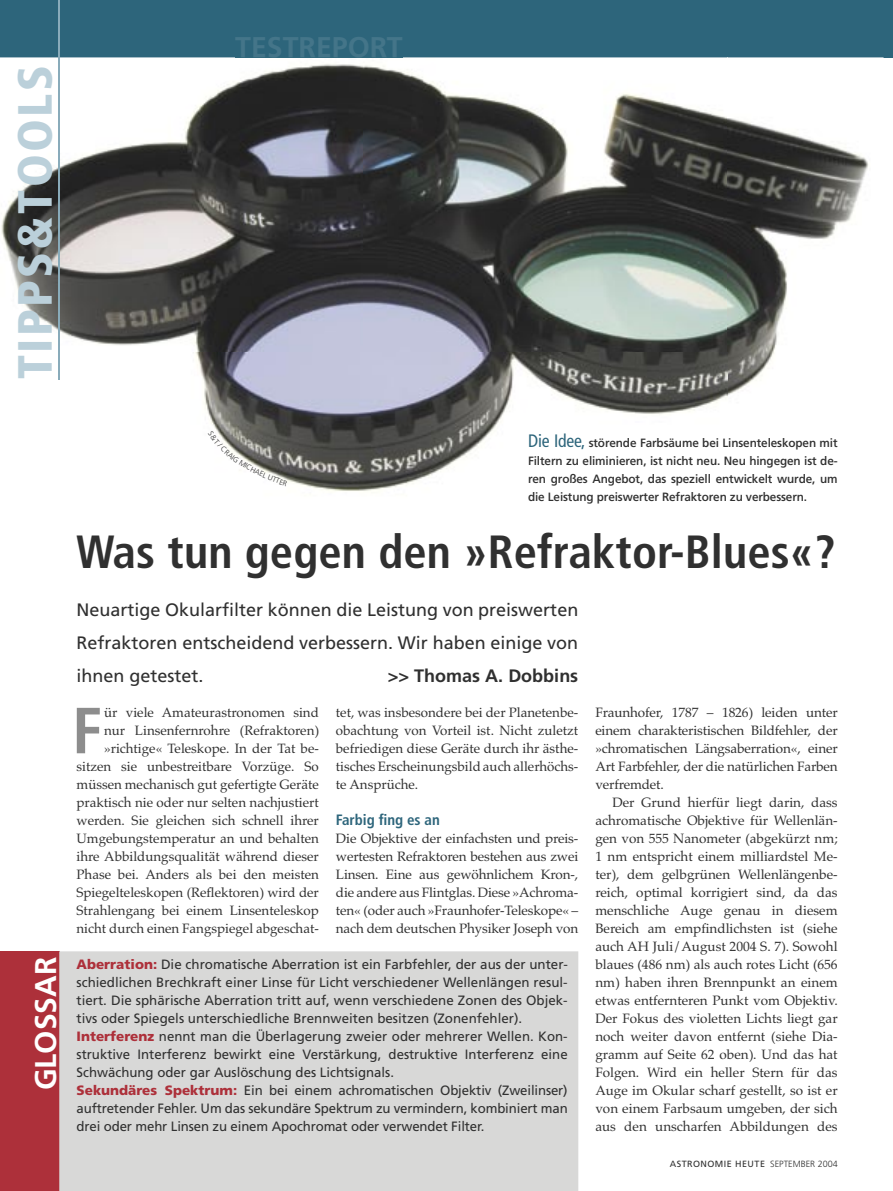
<style>
.page{position:relative;width:893px;height:1191px;background:#fff}
.page>*{position:absolute;margin:0;border:0;box-sizing:border-box;transform-origin:0 0}
.t1{font:700 condensed 65.1px "Frutiger";color:#8d8d8d}
.t2{font:900 condensed 48px "Frutiger";letter-spacing:.05em;color:#bbd0da}
.t3{font:700 condensed 46.5px "Frutiger";letter-spacing:.005em;color:#303030}
.t4{font:700 30px "Frutiger";color:#fff}
.t5{font:700 28.5px "Frutiger";color:#447589}
.t6{font:18px/33px "Frutiger";color:#303030;text-align:justify}
.t7{font:700 18px "Frutiger";color:#303030}
.t8{font:700 condensed 15px "Frutiger";color:#2d657b}
.t9{font:13.5px/18px "Palatino";color:#303030;text-align:justify}
.t10{font:13.5px/18px "Frutiger";color:#303030}
.t11{font:500 12px/18px "Frutiger";letter-spacing:-.01em;color:#303030;text-align:justify}
.t12{font:9px "Frutiger";letter-spacing:.05em;color:#303030}
.s1{font-weight:400;font-stretch:condensed;font-size:18px;color:#2d657b}
.s2{font-weight:900;color:#ad303a}
.s3{font-weight:300}
</style>
<div class="page">
<div style="left:0;top:0;width:893px;height:57px;background:#2d657b"></div>
<img style="left:0;top:57px;width:883px;height:434px">
<img style="left:235px;top:57px;width:167px;height:1px">
<hr style="left:58px;top:0;width:2px;height:379px;background:#89abba">
<div style="left:0;top:951px;width:60px;height:240px;background:#ad303a"></div>
<div style="left:59px;top:951px;width:519px;height:240px;background:#d8d8d7"></div>
<svg style="left:208px;top:430px;width:80px;height:56px"></svg>
<h2 class="t2" style="left:6px;top:379px;width:315px;rotate:-90deg">TIPPS&amp;TOOLS</h2>
<h3 class="t5" style="left:235px;top:31px;width:169px">TESTREPORT</h3>
<p class="t11" style="left:528px;top:434px;width:311px"><span class="s1">Die Idee,</span> störende Farbsäume bei Linsenteleskopen mit Filtern zu eliminieren, ist nicht neu. Neu hingegen ist de&shy;ren großes Angebot, das speziell entwickelt wurde, um die Leistung preiswerter Refraktoren zu verbessern.</p>
<h3 class="t3" style="left:76px;top:524px;width:761px">Was tun gegen den »Refraktor-Blues«?</h3>
<h3 class="t6" style="left:77px;top:593px;width:503px">Neuartige Okularfilter können die Leistung von preiswerten Refraktoren entscheidend verbessern. Wir haben einige von ihnen getestet.</h3>
<h3 class="t7" style="left:388px;top:664px;width:192px">&gt;&gt; Thomas A. Dobbins</h3>
<h1 class="t1" style="left:72px;top:692px;width:32px">F</h1>
<p class="t9" style="left:77px;top:704px;width:244px;text-align:right">ür viele Amateurastronomen sind<br>nur Linsenfernrohre (Refraktoren) »richtige« Teleskope. In der Tat be&shy;sitzen sie unbestreitbare Vorzüge. So müssen mechanisch gut gefertigte Geräte praktisch nie oder nur selten nachjustiert werden. Sie gleichen sich schnell ihrer Umgebungstemperatur an und behalten ihre Abbildungsqualität während dieser Phase bei. Anders als bei den meisten Spiegelteleskopen (Reflektoren) wird der Strahlengang bei einem Linsenteleskop nicht durch einen Fangspiegel abgeschat-</p>
<p class="t9" style="left:336px;top:704px;width:244px">tet, was insbesondere bei der Planetenbe&shy;obachtung von Vorteil ist. Nicht zuletzt befriedigen diese Geräte durch ihr ästhe&shy;tisches Erscheinungsbild auch allerhöchs&shy;te Ansprüche.</p>
<p class="t8" style="left:336px;top:811px;width:105px">Farbig fing es an</p>
<p class="t9" style="left:336px;top:830px;width:244px">Die Objektive der einfachsten und preis&shy;wertesten Refraktoren bestehen aus zwei Linsen. Eine aus gewöhnlichem Kron-, die andere aus Flintglas. Diese »Achroma&shy;ten« (oder auch »Fraunhofer-Teleskope« – nach dem deutschen Physiker Joseph von</p>
<h3 class="t4" style="left:28px;top:1090px;width:135px;rotate:-90deg">GLOSSAR</h3>
<p class="t10" style="left:77px;top:955px;width:493px"><span class="s2">Aberration:</span> Die chromatische Aberration ist ein Farbfehler, der aus der unter&shy;schiedlichen Brechkraft einer Linse für Licht verschiedener Wellenlängen resul&shy;tiert. Die sphärische Aberration tritt auf, wenn verschiedene Zonen des Objek&shy;tivs oder Spiegels unterschiedliche Brennweiten besitzen (Zonenfehler).<br><span class="s2">Interferenz</span> nennt man die Überlagerung zweier oder mehrerer Wellen. Kon&shy;struktive Interferenz bewirkt eine Verstärkung, destruktive Interferenz eine Schwächung oder gar Auslöschung des Lichtsignals.<br><span class="s2">Sekundäres Spektrum:</span> Ein bei einem achromatischen Objektiv (Zweilinser) auftretender Fehler. Um das sekundäre Spektrum zu vermindern, kombiniert man drei oder mehr Linsen zu einem Apochromat oder verwendet Filter.</p>
<p class="t9" style="left:595px;top:704px;width:244px">Fraunhofer, 1787 – 1826) leiden unter einem charakteristischen Bildfehler, der »chromatischen Längsaberration«, einer Art Farbfehler, der die natürlichen Farben verfremdet.</p>
<p class="t9" style="left:595px;top:794px;width:244px;text-indent:17px">Der Grund hierfür liegt darin, dass achromatische Objektive für Wellenlän&shy;gen von 555 Nanometer (abgekürzt nm; 1 nm entspricht einem milliardstel Me&shy;ter), dem gelbgrünen Wellenlängenbe&shy;reich, optimal korrigiert sind, da das menschliche Auge genau in diesem Bereich am empfindlichsten ist (siehe auch AH Juli/August 2004 S. 7). Sowohl blaues (486 nm) als auch rotes Licht (656 nm) haben ihren Brennpunkt an einem etwas entfernteren Punkt vom Objektiv.<br>Der Fokus des violetten Lichts liegt gar noch weiter davon entfernt (siehe Dia&shy;gramm auf Seite 62 oben). Und das hat Folgen. Wird ein heller Stern für das Auge im Okular scharf gestellt, so ist er von einem Farbsaum umgeben, der sich aus den unscharfen Abbildungen des</p>
<p class="t12" style="left:670px;top:1159px;width:169px">ASTRONOMIE HEUTE <span class="s3">SEPTEMBER 2004</span></p>
</div>
